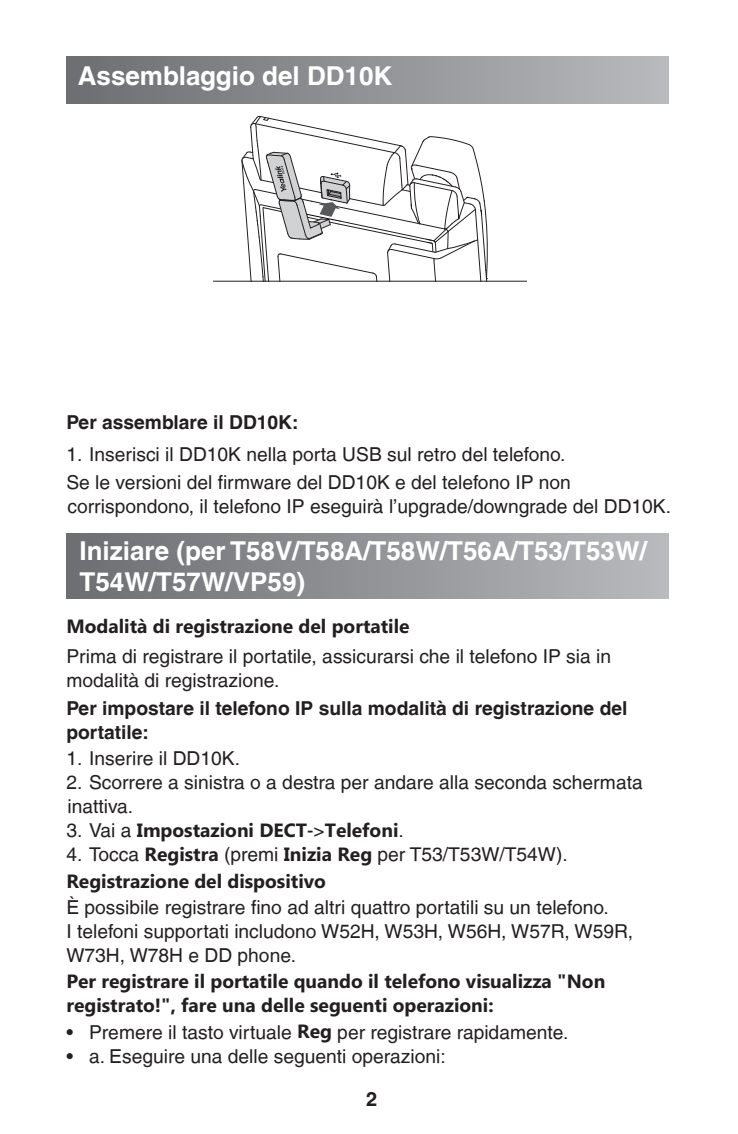
<style>
.page{position:relative;width:738px;height:1134px;background:#fff}
.page>*{position:absolute;margin:0;border:0;box-sizing:border-box;transform-origin:0 0}
.t1{font:700 26px/31.2px "Helvetica LT";color:#fff}
.t2{font:700 20px "Helvetica LT";color:#231f20}
.t3{font:19.2px/24px "Helvetica LT";color:#231f20}
.t4{font:700 19.2px/24px "Microsoft Phags Pa";color:#231f20}
.t5{font:700 19.2px/24px "Helvetica LT";color:#231f20}
.s1{font-family:"Helvetica LT";font-weight:400}
.s2{font-family:"Microsoft Phags Pa";font-weight:700}
</style>
<div class="page">
<div style="left:66px;top:533px;width:601px;height:65px;background:linear-gradient(to right,#6b6d70,#b8b9bd)"></div>
<div style="left:66px;top:57px;width:601px;height:46px;background:linear-gradient(to right,#6b6d70,#b8b9bd)"></div>
<hr style="left:213px;top:280px;width:312px;height:1px;background:#231f20">
<svg style="left:241px;top:116px;width:250px;height:165px"></svg>
<h1 class="t1" style="left:78px;top:60px;width:316px">Assemblaggio del DD10K</h1>
<p class="t5" style="left:66px;top:410px;width:233px">Per assemblare il DD10K:</p>
<p class="t3" style="left:66px;top:440px;width:505px;line-height:28.4px">1. Inserisci il DD10K nella porta USB sul retro del telefono.<br>Se le versioni del firmware del DD10K e del telefono IP non</p>
<p class="t3" style="left:67px;top:494px;width:604px">corrispondono, il telefono IP eseguirà l’upgrade/downgrade del DD10K.</p>
<h1 class="t1" style="left:79px;top:535px;width:568px">Iniziare (per T58V/T58A/T58W/T56A/T53/T53W/<br>T54W/T57W/VP59)</h1>
<p class="t4" style="left:66px;top:613px;width:344px">Modalità di registrazione del portatile</p>
<p class="t3" style="left:66px;top:644px;width:545px">Prima di registrare il portatile, assicurarsi che il telefono IP sia in modalità di registrazione.</p>
<p class="t5" style="left:66px;top:696px;width:562px">Per impostare il telefono IP sulla modalità di registrazione del portatile:</p>
<p class="t3" style="left:66px;top:747px;width:175px">1. Inserire il DD10K.</p>
<p class="t3" style="left:66px;top:771px;width:577px">2. Scorrere a sinistra o a destra per andare alla seconda schermata inattiva.</p>
<p class="t4" style="left:66px;top:817px;width:338px"><span class="s1">3. Vai a</span> Impostazioni DECT<span class="s1">-&gt;</span>Telefoni<span class="s1">.</span></p>
<p class="t3" style="left:66px;top:843px;width:502px">4. Tocca <span class="s2">Registra</span> (premi <span class="s2">Inizia Reg</span> per T53/T53W/T54W).</p>
<p class="t4" style="left:66px;top:868px;width:261px">Registrazione del dispositivo</p>
<p class="t3" style="left:66px;top:895px;width:568px">È possibile registrare fino ad altri quattro portatili su un telefono.<br>I telefoni supportati includono W52H, W53H, W56H, W57R, W59R,<br>W73H, W78H e DD phone.</p>
<p class="t4" style="left:66px;top:968px;width:540px">Per registrare il portatile quando il telefono visualizza "Non registrato!", fare una delle seguenti operazioni:</p>
<p class="t3" style="left:66px;top:1020px;width:503px">• Premere il tasto virtuale <span class="s2">Reg</span> per registrare rapidamente.</p>
<p class="t3" style="left:66px;top:1044px;width:380px">• a. Eseguire una delle seguenti operazioni:</p>
<p class="t2" style="left:366px;top:1086px;width:13px">2</p>
</div>
